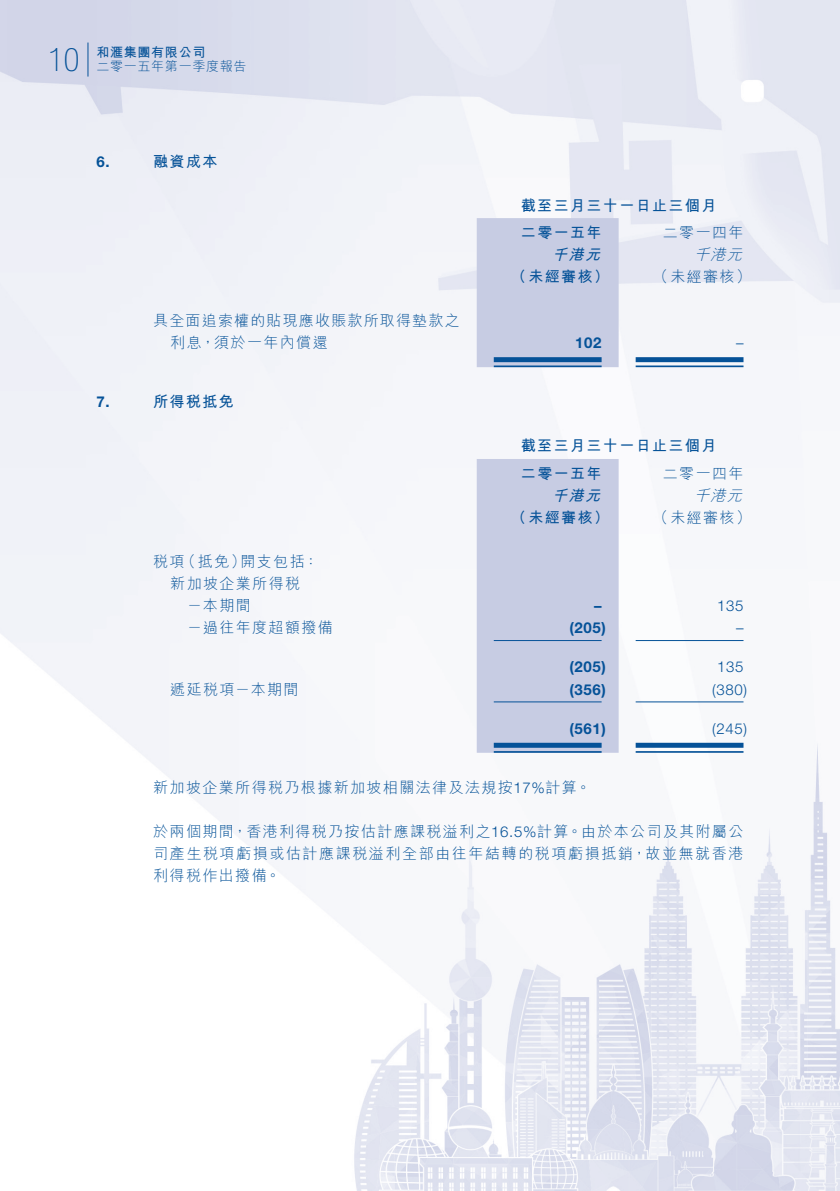
<style>
.page{position:relative;width:840px;height:1191px;background:#fff}
.page>*{position:absolute;margin:0;border:0;box-sizing:border-box;transform-origin:0 0}
.t1{font:100 condensed 32.4px "Helvetica Neue LT Std";color:#055298}
.t2{font:15px/22px "M Hei HK Light B5 pc H";letter-spacing:.095em;color:#055298}
.t3{font:15px/27.6px "M Hei HK Bold B5 pc H";letter-spacing:.095em;color:#055298}
.t4{font:700 15px "Helvetica Neue LT Std";letter-spacing:.045em;color:#055298}
.t5{font:300 15px "Helvetica Neue LT Std";letter-spacing:.045em;color:#055298}
.t6{font:italic 15px "M Hei HK Bold B5 pc H";color:#055298}
.t7{font:italic 15px "M Hei HK Light B5 pc H";color:#055298}
.t8{font:13px "M Hei HK Light B5 pc H";letter-spacing:.055em;color:#055298}
.t9{font:13px "M Hei HK Bold B5 pc H";letter-spacing:.055em;color:#055298}
.s1{font-family:"Helvetica Neue LT Std";font-weight:300}
</style>
<div class="page">
<img style="left:0;top:0;width:839px;height:1191px">
<hr style="left:88px;top:43px;width:1px;height:34px;background:#055298">
<div style="left:476px;top:218px;width:142px;height:149px;background:#c7cce3"></div>
<div style="left:493px;top:357px;width:108px;height:5px;background:#055298"></div>
<hr style="left:493px;top:365px;width:108px;height:2px;background:#055298">
<div style="left:635px;top:357px;width:108px;height:5px;background:#055298"></div>
<hr style="left:635px;top:365px;width:108px;height:2px;background:#055298">
<div style="left:476px;top:459px;width:142px;height:293px;background:#c7cce3"></div>
<hr style="left:493px;top:640px;width:108px;height:1px;background:#055298">
<hr style="left:635px;top:640px;width:108px;height:1px;background:#055298">
<hr style="left:493px;top:701px;width:108px;height:1px;background:#055298">
<hr style="left:635px;top:701px;width:108px;height:1px;background:#055298">
<div style="left:493px;top:742px;width:108px;height:5px;background:#055298"></div>
<hr style="left:493px;top:751px;width:108px;height:1px;background:#055298">
<div style="left:635px;top:742px;width:108px;height:5px;background:#055298"></div>
<hr style="left:635px;top:751px;width:108px;height:1px;background:#055298">
<p class="t9" style="left:96px;top:47px;width:110px">和滙集團有限公司</p>
<h1 class="t1" style="left:48px;top:41px;width:33px">10</h1>
<p class="t8" style="left:96px;top:61px;width:151px">二零一五年第一季度報告</p>
<p class="t4" style="left:96px;top:153px;width:15px">6.</p>
<p class="t3" style="left:153px;top:149px;width:66px">融資成本</p>
<p class="t2" style="left:170px;top:312px;width:291px;text-indent:-17px">具全面追索權的貼現應收賬款所取得墊款之利息，須於一年內償還</p>
<p class="t4" style="left:96px;top:393px;width:15px">7.</p>
<p class="t3" style="left:153px;top:390px;width:82px">所得稅抵免</p>
<p class="t3" style="left:520px;top:193px;width:197px">截至三月三十一日止三個月二零一五年</p>
<p class="t2" style="left:662px;top:224px;width:82px">二零一四年</p>
<p class="t6" style="left:552px;top:249px;width:53px">千港元</p>
<p class="t7" style="left:693px;top:249px;width:53px">千港元</p>
<p class="t3" style="left:511px;top:265px;width:99px">（未經審核）</p>
<p class="t2" style="left:652px;top:268px;width:99px">（未經審核）</p>
<p class="t4" style="left:575px;top:334px;width:28px">102</p>
<p class="t5" style="left:735px;top:334px;width:9px">–</p>
<p class="t3" style="left:520px;top:434px;width:197px">截至三月三十一日止三個月二零一五年</p>
<p class="t2" style="left:662px;top:464px;width:82px">二零一四年</p>
<p class="t6" style="left:552px;top:490px;width:53px">千港元</p>
<p class="t7" style="left:693px;top:490px;width:53px">千港元</p>
<p class="t3" style="left:511px;top:506px;width:99px">（未經審核）</p>
<p class="t2" style="left:652px;top:508px;width:99px">（未經審核）</p>
<p class="t2" style="left:153px;top:552px;width:167px">稅項（抵免）開支包括：</p>
<p class="t2" style="left:170px;top:574px;width:131px">新加坡企業所得稅</p>
<p class="t2" style="left:187px;top:596px;width:65px">－本期間</p>
<p class="t4" style="left:593px;top:597px;width:9px">–</p>
<p class="t5" style="left:716px;top:597px;width:28px">135</p>
<p class="t2" style="left:187px;top:618px;width:147px">－過往年度超額撥備</p>
<p class="t4" style="left:569px;top:619px;width:38px">(205)</p>
<p class="t5" style="left:735px;top:619px;width:9px">–</p>
<p class="t4" style="left:569px;top:658px;width:38px">(205)</p>
<p class="t5" style="left:716px;top:658px;width:28px">135</p>
<p class="t2" style="left:170px;top:680px;width:130px">遞延稅項－本期間</p>
<p class="t4" style="left:569px;top:680px;width:38px">(356)</p>
<p class="t5" style="left:711px;top:680px;width:36px">(380)</p>
<p class="t4" style="left:569px;top:720px;width:38px">(561)</p>
<p class="t5" style="left:711px;top:720px;width:36px">(245)</p>
<p class="t2" style="left:153px;top:778px;width:438px">新加坡企業所得稅乃根據新加坡相關法律及法規按<span class="s1">17%</span>計算。</p>
<p class="t2" style="left:153px;top:822px;width:591px;text-align:justify">於兩個期間，香港利得稅乃按估計應課稅溢利之<span class="s1">16.5%</span>計算。由於本公司及其附屬公司產生稅項虧損或估計應課稅溢利全部由往年結轉的稅項虧損抵銷，故並無就香港利得稅作出撥備。</p>
</div>
